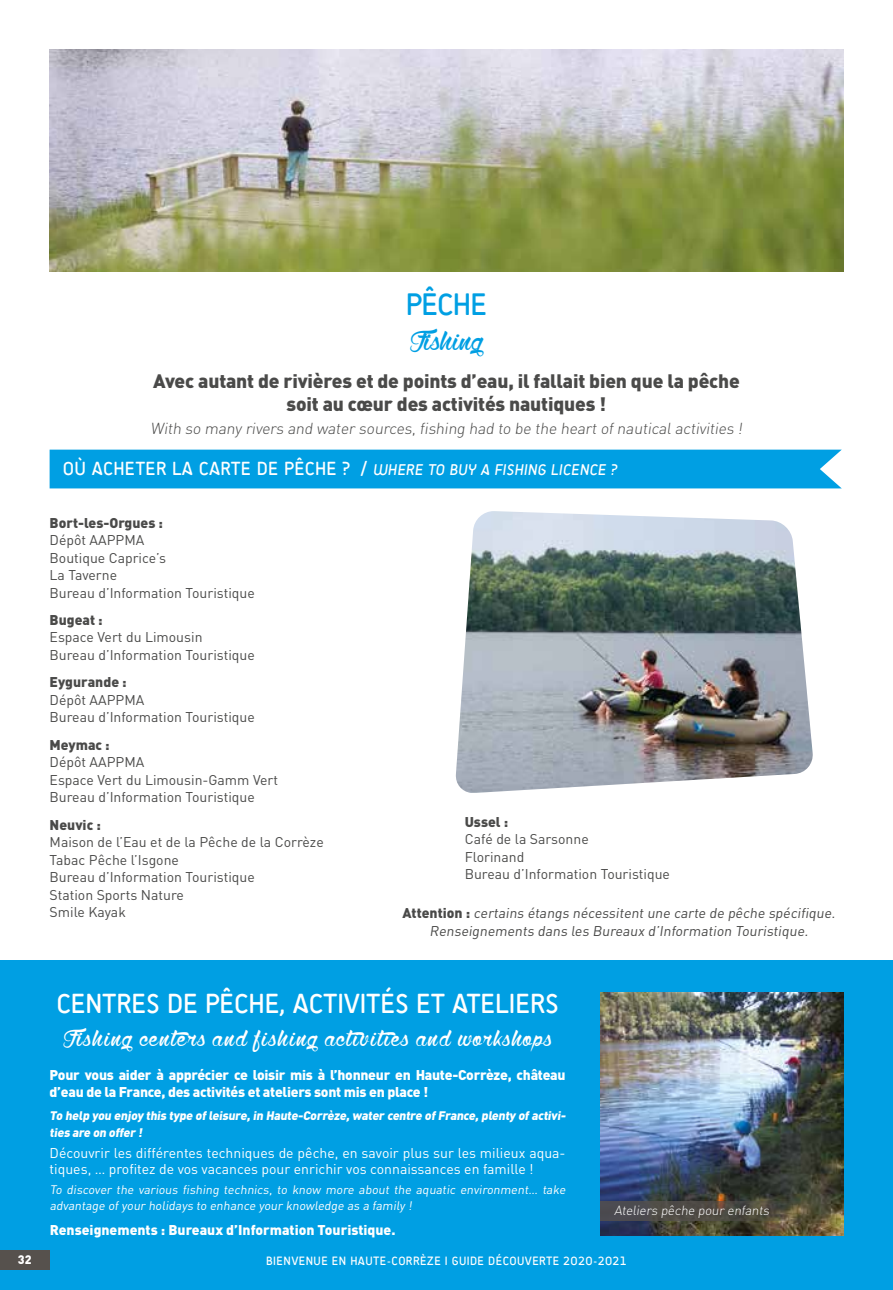
<style>
.page{position:relative;width:893px;height:1290px;background:#fff}
.page>*{position:absolute;margin:0;border:0;box-sizing:border-box;transform-origin:0 0}
.t1{font:300 45.5px "Wolfinthe City";letter-spacing:.01em;color:#009fe3}
.t2{font:300 38.5px "Wolfinthe City";letter-spacing:.04em;color:#fff}
.t3{font:31.5px "Sci Fly Sans";letter-spacing:-.025em;color:#009fe3}
.t4{font:28px "Sci Fly Sans";letter-spacing:-.005em;color:#fff}
.t5{font:900 19.25px/23.1px "DIN";letter-spacing:-.01em;color:#4a4a49;text-align:center}
.t6{font:300 15.75px "DIN";color:#4a4a49}
.t7{font:15.75px "Sci Fly Sans";color:#fff}
.t8{font:14px/17.5px "DIN";color:#4a4a49}
.t9{font:14px/15.8px "DIN";color:#fff}
.t10{font:900 14px/17.5px "DIN";letter-spacing:-.02em;color:#fff}
.t11{font:900 14px "DIN";color:#4a4a49}
.t12{font:900 14px "DIN";color:#fff}
.t13{font:300 13.12px "DIN";color:#fff}
.t14{font:12.25px/15.8px "DIN";color:#fff}
.t15{font:900 12.25px/17.5px "DIN";letter-spacing:-.02em;color:#fff}
.t16{font:12.25px "Sci Fly Sans";letter-spacing:.035em;color:#fff}
.s1{font-size:19.25px}
.s2{font-weight:900}
</style>
<div class="page">
<div style="left:0;top:960px;width:893px;height:330px;background:#009fe3"></div>
<img style="left:601px;top:992px;width:242px;height:243px">
<svg style="left:601px;top:1201px;width:238px;height:19px;background:#514d43"></svg>
<img style="left:50px;top:50px;width:793px;height:222px">
<div style="left:50px;top:450px;width:792px;height:38px;background:#009fe3"></div>
<img style="left:455px;top:511px;width:358px;height:282px">
<div style="left:0;top:1250px;width:50px;height:20px;background:#56514d"></div>
<h3 class="t3" style="left:406px;top:286px;width:83px">PÊCHE</h3>
<h1 class="t1" style="left:410px;top:308px;width:75px">Fishing</h1>
<h3 class="t5" style="left:153px;top:368px;width:588px">Avec autant de rivières et de points d’eau, il fallait bien que la pêche soit au cœur des activités nautiques !</h3>
<p class="t6" style="left:151px;top:419px;width:596px">With so many rivers and water sources, fishing had to be the heart of nautical activities !</p>
<p class="t7" style="left:63px;top:460px;width:558px"><span class="s1">O Ù A C H ET E R LA CA RT E D E P Ê C H E ? /</span> WHERE TO BUY A FISHING LICENCE ?</p>
<p class="t11" style="left:50px;top:513px;width:115px">Bort-les-Orgues :</p>
<p class="t8" style="left:50px;top:531px;width:207px">Dépôt AAPPMA<br>Boutique Caprice’s<br>La Taverne<br>Bureau d’Information Touristique</p>
<p class="t11" style="left:50px;top:610px;width:55px">Bugeat :</p>
<p class="t8" style="left:50px;top:628px;width:207px">Espace Vert du Limousin<br>Bureau d’Information Touristique</p>
<p class="t11" style="left:50px;top:673px;width:79px">Eygurande :</p>
<p class="t8" style="left:50px;top:691px;width:207px">Dépôt AAPPMA<br>Bureau d’Information Touristique</p>
<p class="t11" style="left:50px;top:735px;width:62px">Meymac :</p>
<p class="t8" style="left:50px;top:753px;width:230px">Dépôt AAPPMA<br>Espace Vert du Limousin-Gamm Vert<br>Bureau d’Information Touristique</p>
<p class="t11" style="left:50px;top:815px;width:53px">Neuvic :</p>
<p class="t8" style="left:50px;top:833px;width:276px">Maison de l’Eau et de la Pêche de la Corrèze<br>Tabac Pêche l’Isgone<br>Bureau d’Information Touristique<br>Station Sports Nature<br>Smile Kayak</p>
<p class="t11" style="left:465px;top:812px;width:45px">Ussel :</p>
<p class="t8" style="left:465px;top:830px;width:207px">Café de la Sarsonne<br>Florinand<br>Bureau d’Information Touristique</p>
<p class="t8" style="left:402px;top:904px;width:437px;text-align:center"><span class="s2">Atte nt i o n :</span> certains étangs nécessitent une carte de pêche spécifique.<br>Renseignements dans les Bureaux d’Information Touristique.</p>
<h3 class="t4" style="left:56px;top:988px;width:504px">CENTRES DE PÊCHE, ACTIVITÉS ET ATELIERS</h3>
<h2 class="t2" style="left:63px;top:1010px;width:490px">Fishing centers and fishing activities and workshops</h2>
<p class="t10" style="left:50px;top:1065px;width:517px">Pour vous aider à apprécier ce loisir mis à l’honneur en Haute-Corrèze, château d’eau de la France, des activités et ateliers sont mis en place !</p>
<p class="t15" style="left:50px;top:1106px;width:520px">To help you enjoy this type ofleisure,in Haute-Corrèze,water centre ofFrance,plenty ofactivi&shy;ties are on offer !</p>
<p class="t9" style="left:50px;top:1145px;width:517px">Découvrir les différentes techniques de pêche, en savoir plus sur les milieux aqua&shy;tiques, … profitez de vos vacances pour enrichir vos connaissances en famille !</p>
<p class="t14" style="left:50px;top:1181px;width:519px">To discover the various fishing technics, to know more about the aquatic environment… take advantage of your holidays to enhance your knowledge as a family !</p>
<p class="t12" style="left:50px;top:1221px;width:347px">Renseignements : Bureaux d’Information Touristique.</p>
<p class="t13" style="left:614px;top:1202px;width:159px">Ateliers pêche pour enfants</p>
<p class="t15" style="left:18px;top:1249px;width:15px">32</p>
<p class="t16" style="left:266px;top:1254px;width:362px">BIENVENUE EN HAUTE-CORRÈZE I GUIDE DÉCOUVERTE 2O2O-2O21</p>
</div>
